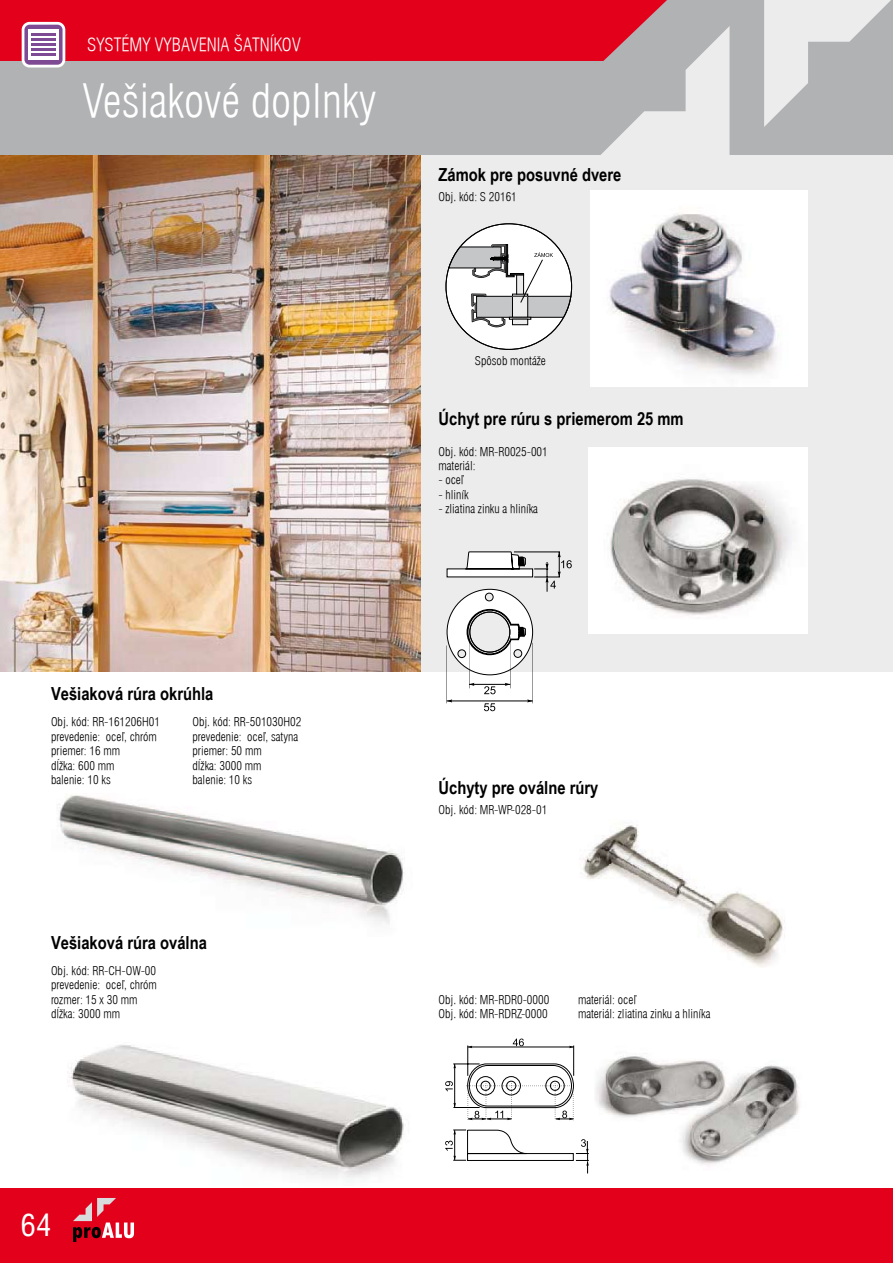
<style>
.page{position:relative;width:893px;height:1263px;background:#fff}
.page>*{position:absolute;margin:0;border:0;box-sizing:border-box;transform-origin:0 0}
.t1{font:45px "Swiss 721 Lt Cn AT";color:#fff}
.t2{font:30px "Switzerland Condensed CE";color:#fff}
.t3{font:700 18px "Arial Narrow";color:#000}
.t4{font:18px "Swiss 721 Lt Cn AT";color:#fff}
.t5{font:12px/14.4px "Swiss 721 Lt Cn AT";color:#000}
</style>
<div class="page">
<div style="left:0;top:1188px;width:893px;height:75px;background:#e2001a"></div>
<div style="left:0;top:0;width:893px;height:155px;background:#b1b2b4"></div>
<svg style="left:73px;top:1198px;width:61px;height:44px"></svg>
<svg style="left:764px;top:0;width:127px;height:127px"></svg>
<hr style="left:892px;top:0;width:1px;height:155px;background:#e2001a">
<div style="left:0;top:155px;width:893px;height:517px;background:#ececed"></div>
<img style="left:0;top:155px;width:420px;height:517px">
<img style="left:590px;top:190px;width:218px;height:196px">
<img style="left:580px;top:825px;width:205px;height:142px">
<img style="left:58px;top:795px;width:347px;height:129px">
<img style="left:67px;top:1045px;width:337px;height:133px">
<img style="left:596px;top:1056px;width:204px;height:110px">
<svg style="left:513px;top:1038px;width:11px;height:8px"></svg>
<hr style="left:468px;top:1047px;width:106px;height:1px;background:#000">
<hr style="left:467px;top:1045px;width:1px;height:31px;background:#000">
<hr style="left:573px;top:1045px;width:1px;height:31px;background:#000">
<svg style="left:445px;top:1063px;width:129px;height:57px"></svg>
<svg style="left:445px;top:1129px;width:144px;height:44px"></svg>
<img style="left:589px;top:448px;width:219px;height:186px">
<svg style="left:484px;top:686px;width:12px;height:8px"></svg>
<hr style="left:532px;top:643px;width:1px;height:60px;background:#000">
<hr style="left:510px;top:636px;width:1px;height:52px;background:#000">
<hr style="left:469px;top:636px;width:1px;height:52px;background:#000">
<hr style="left:447px;top:646px;width:1px;height:57px;background:#000">
<hr style="left:469px;top:684px;width:41px;height:1px;background:#000">
<hr style="left:447px;top:701px;width:86px;height:1px;background:#000">
<svg style="left:527px;top:699px;width:6px;height:3px"></svg>
<svg style="left:447px;top:699px;width:5px;height:3px"></svg>
<svg style="left:484px;top:703px;width:11px;height:8px"></svg>
<svg style="left:446px;top:551px;width:126px;height:125px"></svg>
<svg style="left:0;top:0;width:729px;height:155px"></svg>
<div style="left:24px;top:25px;width:39px;height:40px;background:#7e4a94;border-radius:5px"></div>
<svg style="left:28px;top:29px;width:31px;height:31px"></svg>
<hr style="left:31px;top:33px;width:25px;height:2px;background:#7e4a94">
<hr style="left:31px;top:38px;width:25px;height:2px;background:#7e4a94">
<hr style="left:31px;top:43px;width:25px;height:3px;background:#7e4a94">
<hr style="left:31px;top:49px;width:25px;height:2px;background:#7e4a94">
<hr style="left:31px;top:54px;width:25px;height:2px;background:#7e4a94">
<div style="left:446px;top:224px;width:126px;height:125px;background:#fff;border-radius:50%"></div>
<svg style="left:448px;top:240px;width:123px;height:110px"></svg>
<h3 class="t4" style="left:87px;top:34px;width:213px">systémy vybavenia šatníkov</h3>
<h1 class="t1" style="left:83px;top:75px;width:295px">Vešiakové doplnky</h1>
<h3 class="t3" style="left:438px;top:161px;width:184px">Zámok pre posuvné dvere</h3>
<p class="t5" style="left:438px;top:189px;width:80px">Obj. kód: S 20161</p>
<p class="t5" style="left:475px;top:353px;width:72px">Spôsob montáže</p>
<h3 class="t3" style="left:438px;top:405px;width:247px">Úchyt pre rúru s priemerom 25 mm</h3>
<p class="t5" style="left:438px;top:444px;width:111px">Obj. kód: MR-R0025-001 materiál:</p>
<p class="t5" style="left:438px;top:473px;width:27px">- oceľ</p>
<p class="t5" style="left:438px;top:487px;width:32px">- hliník</p>
<p class="t5" style="left:438px;top:502px;width:101px">- zliatina zinku a hliníka</p>
<h3 class="t3" style="left:51px;top:680px;width:164px">Vešiaková rúra okrúhla</h3>
<p class="t5" style="left:51px;top:715px;width:110px">Obj. kód: RR-161206H01 prevedenie: oceľ, chróm priemer: 16 mm<br>dĺžka: 600 mm<br>balenie: 10 ks</p>
<p class="t5" style="left:192px;top:715px;width:110px">Obj. kód: RR-501030H02 prevedenie: oceľ, satyna priemer: 50 mm<br>dĺžka: 3000 mm<br>balenie: 10 ks</p>
<h3 class="t3" style="left:51px;top:929px;width:157px">Vešiaková rúra oválna</h3>
<p class="t5" style="left:51px;top:963px;width:107px">Obj. kód: RR-CH -OW-00 prevedenie: oceľ, chróm rozmer: 15 x 30 mm dĺžka: 3000 mm</p>
<h3 class="t3" style="left:438px;top:774px;width:161px">Úchyty pre oválne rúry</h3>
<p class="t5" style="left:438px;top:802px;width:110px">Obj. kód: MR-WP-028-01</p>
<p class="t5" style="left:438px;top:993px;width:112px">Obj. kód: MR-RDR0-0000</p>
<p class="t5" style="left:578px;top:993px;width:60px">materiál: oceľ</p>
<p class="t5" style="left:438px;top:1007px;width:67px">Obj. kód: MR-RDRZ</p>
<p class="t5" style="left:521px;top:1007px;width:28px">-0000</p>
<p class="t5" style="left:578px;top:1007px;width:134px">materiál: zliatina zinku a hliníka</p>
<h2 class="t2" style="left:21px;top:1207px;width:15px">64</h2>
</div>
